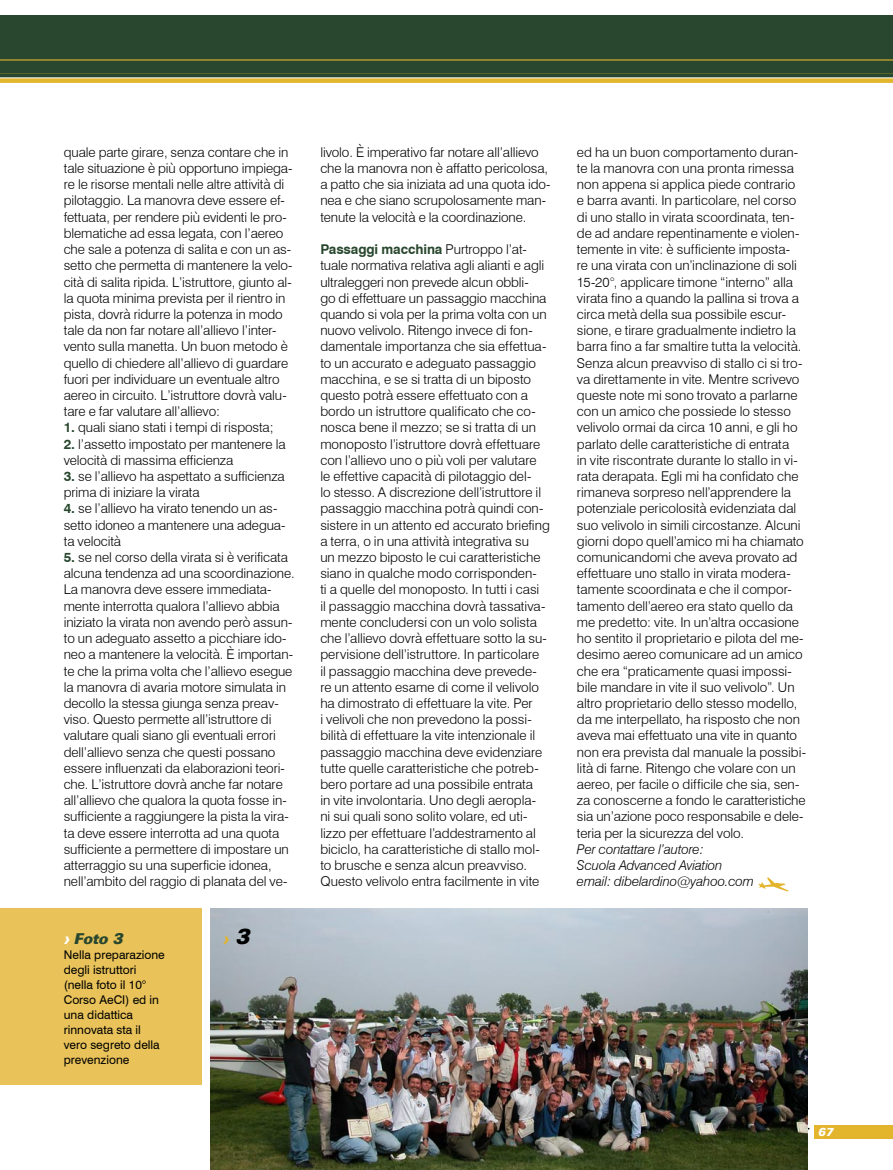
<style>
.page{position:relative;width:893px;height:1170px;background:#fff}
.page>*{position:absolute;margin:0;border:0;box-sizing:border-box;transform-origin:0 0}
.t1{font:italic 700 15px "Ultimate";color:#28472e}
.t2{font:italic 700 15px "Ultimate";color:#e3b52d}
.t3{font:300 13.5px/16.2px "Swiss 721 BT";letter-spacing:-.005em;color:#000}
.t4{font:italic 300 13.5px/16.2px "Swiss 721 BT";letter-spacing:-.01em;color:#000}
.t5{font:12px/15px "Swiss 721 BT";color:#000}
.s1{font-weight:700;color:#28472e}
.s2{color:#fff}
.s3{font-size:21px;color:#000}
</style>
<div class="page">
<div style="left:815px;top:1125px;width:78px;height:13px;background:#e3b52d"></div>
<svg style="left:0;top:73px;width:893px;height:4px;background:#344e2d"></svg>
<hr style="left:0;top:72px;width:893px;height:1px;background:#e3b52d">
<div style="left:0;top:78px;width:893px;height:5px;background:#e3b52d"></div>
<div style="left:0;top:15px;width:893px;height:57px;background:#28472e"></div>
<hr style="left:0;top:59px;width:893px;height:2px;background:#e3b52d">
<img style="left:210px;top:908px;width:598px;height:261px">
<div style="left:0;top:908px;width:202px;height:176px;background:#e9c35a"></div>
<svg style="left:758px;top:877px;width:31px;height:14px"></svg>
<p class="t3" style="left:64px;top:144px;width:230px">quale parte girare, senza contare che in tale situazione è più opportuno impiega&shy;re le risorse mentali nelle altre attività di pilotaggio. La manovra deve essere ef&shy;fettuata, per rendere più evidenti le pro&shy;blematiche ad essa legata, con l’aereo che sale a potenza di salita e con un as&shy;setto che permetta di mantenere la velo&shy;cità di salita ripida. L’istruttore, giunto al&shy;la quota minima prevista per il rientro in pista, dovrà ridurre la potenza in modo tale da non far notare all’allievo l’inter&shy;vento sulla manetta. Un buon metodo è quello di chiedere all’allievo di guardare fuori per individuare un eventuale altro aereo in circuito. L’istruttore dovrà valu&shy;tare e far valutare all’allievo:</p>
<p class="t3" style="left:64px;top:419px;width:211px"><span class="s1">1.</span> quali siano stati i tempi di risposta;</p>
<p class="t3" style="left:64px;top:435px;width:223px"><span class="s1">2.</span> l’assetto impostato per mantenere la velocità di massima efficienza</p>
<p class="t3" style="left:64px;top:468px;width:222px"><span class="s1">3.</span> se l’allievo ha aspettato a sufficienza prima di iniziare la virata</p>
<p class="t3" style="left:64px;top:500px;width:223px"><span class="s1">4.</span> se l’allievo ha virato tenendo un as&shy;setto idoneo a mantenere una adegua&shy;ta velocità</p>
<p class="t3" style="left:64px;top:549px;width:232px"><span class="s1">5.</span> se nel corso della virata si è verificata alcuna tendenza ad una scoordinazione.<br>La manovra deve essere immediata&shy;mente interrotta qualora l’allievo abbia iniziato la virata non avendo però assun&shy;to un adeguato assetto a picchiare ido&shy;neo a mantenere la velocità. È importan&shy;te che la prima volta che l’allievo esegue la manovra di avaria motore simulata in decollo la stessa giunga senza preav&shy;viso. Questo permette all’istruttore di valutare quali siano gli eventuali errori dell’allievo senza che questi possano essere influenzati da elaborazioni teori&shy;che. L’istruttore dovrà anche far notare all’allievo che qualora la quota fosse in&shy;sufficiente a raggiungere la pista la vira&shy;ta deve essere interrotta ad una quota sufficiente a permettere di impostare un atterraggio su una superficie idonea, nell’ambito del raggio di planata del ve-</p>
<p class="t1" style="left:64px;top:928px;width:60px"><span class="s2">&gt;</span> Foto 3</p>
<p class="t5" style="left:64px;top:947px;width:103px">Nella preparazione degli istruttori (nella foto il 10°<br>Corso AeCI) ed in una didattica rinnovata sta il vero segreto della prevenzione</p>
<p class="t2" style="left:223px;top:928px;width:28px">&gt; <span class="s3">3</span></p>
<p class="t3" style="left:320px;top:144px;width:232px">livolo. È imperativo far notare all’allievo che la manovra non è affatto pericolosa, a patto che sia iniziata ad una quota ido&shy;nea e che siano scrupolosamente man&shy;tenute la velocità e la coordinazione.</p>
<p class="t3" style="left:320px;top:241px;width:231px"><span class="s1">Passaggi macchina</span> Purtroppo l’at&shy;tuale normativa relativa agli alianti e agli ultraleggeri non prevede alcun obbli-<br>go di effettuare un passaggio macchina quando si vola per la prima volta con un nuovo velivolo. Ritengo invece di fon&shy;damentale importanza che sia effettua&shy;to un accurato e adeguato passaggio macchina, e se si tratta di un biposto questo potrà essere effettuato con a bordo un istruttore qualificato che co&shy;nosca bene il mezzo; se si tratta di un monoposto l’istruttore dovrà effettuare con l’allievo uno o più voli per valutare le effettive capacità di pilotaggio del-<br>lo stesso. A discrezione dell’istruttore il passaggio macchina potrà quindi con&shy;sistere in un attento ed accurato briefing a terra, o in una attività integrativa su<br>un mezzo biposto le cui caratteristiche siano in qualche modo corrisponden-<br>ti a quelle del monoposto. In tutti i casi<br>il passaggio macchina dovrà tassativa&shy;mente concludersi con un volo solista che l’allievo dovrà effettuare sotto la su&shy;pervisione dell’istruttore. In particolare<br>il passaggio macchina deve prevede&shy;re un attento esame di come il velivolo ha dimostrato di effettuare la vite. Per<br>i velivoli che non prevedono la possi&shy;bilità di effettuare la vite intenzionale il passaggio macchina deve evidenziare tutte quelle caratteristiche che potreb&shy;bero portare ad una possibile entrata<br>in vite involontaria. Uno degli aeropla-<br>ni sui quali sono solito volare, ed uti&shy;lizzo per effettuare l’addestramento al biciclo, ha caratteristiche di stallo mol&shy;to brusche e senza alcun preavviso.<br>Questo velivolo entra facilmente in vite</p>
<p class="t3" style="left:577px;top:144px;width:231px">ed ha un buon comportamento duran&shy;te la manovra con una pronta rimessa non appena si applica piede contrario<br>e barra avanti. In particolare, nel corso di uno stallo in virata scoordinata, ten&shy;de ad andare repentinamente e violen&shy;temente in vite: è sufficiente imposta-<br>re una virata con un’inclinazione di soli 15-20°, applicare timone “interno” alla virata fino a quando la pallina si trova a circa metà della sua possibile escur&shy;sione, e tirare gradualmente indietro la barra fino a far smaltire tutta la velocità.<br>Senza alcun preavviso di stallo ci si tro&shy;va direttamente in vite. Mentre scrivevo queste note mi sono trovato a parlarne con un amico che possiede lo stesso velivolo ormai da circa 10 anni, e gli ho parlato delle caratteristiche di entrata<br>in vite riscontrate durante lo stallo in vi&shy;rata derapata. Egli mi ha confidato che rimaneva sorpreso nell’apprendere la potenziale pericolosità evidenziata dal suo velivolo in simili circostanze. Alcuni giorni dopo quell’amico mi ha chiamato comunicandomi che aveva provato ad effettuare uno stallo in virata modera&shy;tamente scoordinata e che il compor&shy;tamento dell’aereo era stato quello da me predetto: vite. In un’altra occasione ho sentito il proprietario e pilota del me&shy;desimo aereo comunicare ad un amico che era “praticamente quasi impossi&shy;bile mandare in vite il suo velivolo”. Un altro proprietario dello stesso modello, da me interpellato, ha risposto che non aveva mai effettuato una vite in quanto non era prevista dal manuale la possibi&shy;lità di farne. Ritengo che volare con un aereo, per facile o difficile che sia, sen&shy;za conoscerne a fondo le caratteristiche sia un’azione poco responsabile e dele&shy;teria per la sicurezza del volo.</p>
<p class="t4" style="left:577px;top:840px;width:179px">Per contattare l’autore:<br>Scuola Advanced Aviation email: dibelardino@yahoo.com</p>
</div>
